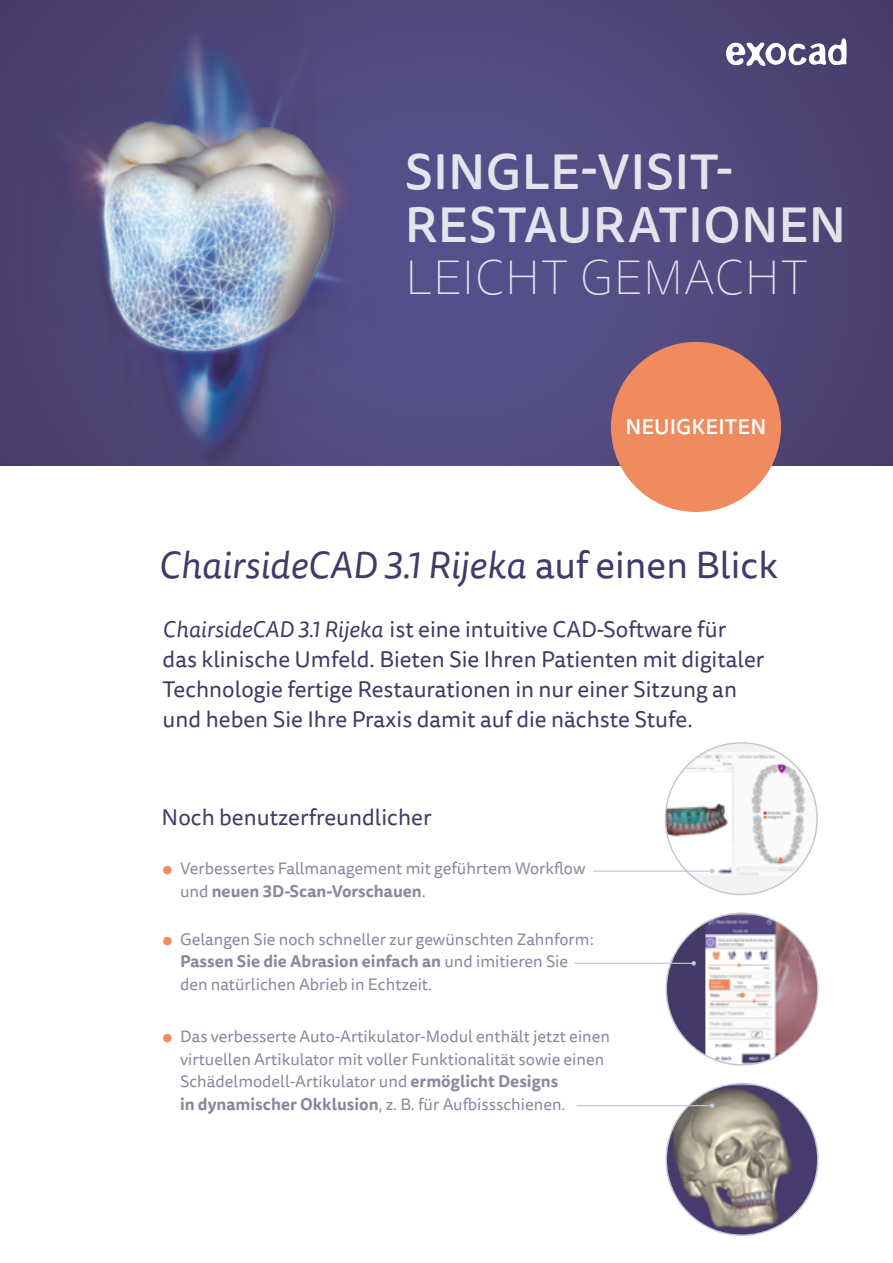
<style>
.page{position:relative;width:893px;height:1263px;background:#fff}
.page>*{position:absolute;margin:0;border:0;box-sizing:border-box;transform-origin:0 0}
.t1{font:500 49.2px/52.2px "Tisa Sans Pro";letter-spacing:.005em;color:#fff}
.t2{font:100 49.2px "Tisa Sans Pro";color:#fff}
.Headline_2021{font:italic 37.5px "Tisa Sans Pro";color:#433a67}
.Head_Features{font:22.5px/30px "Tisa Sans Pro";color:#433a67}
.t3{font:500 21px "Tisa Sans Pro";letter-spacing:.005em;color:#fff}
.t4{font:16.5px/22.5px "Tisa Sans Pro";color:#868a9e}
.s1{font-style:normal}
.s2{font-style:italic}
.s3{font-weight:300;color:#f08a5f}
.s4{font-weight:700}
</style>
<div class="page">
<img style="left:452px;top:0;width:441px;height:466px">
<svg style="left:726px;top:38px;width:120px;height:28px"></svg>
<img style="left:0;top:0;width:452px;height:466px">
<div style="left:666px;top:913px;width:152px;height:152px;background:#433a67;border-radius:50%"></div>
<img style="left:705px;top:915px;width:111px;height:150px">
<div style="left:611px;top:342px;width:170px;height:170px;background:#f08a5f;border-radius:50%"></div>
<div style="left:665px;top:743px;width:152px;height:151px;background:#f2f2f2;border-radius:50%"></div>
<img style="left:665px;top:752px;width:151px;height:124px">
<hr style="left:593px;top:870px;width:119px;height:2px;background:#c5c6d5">
<svg style="left:710px;top:869px;width:4px;height:4px"></svg>
<hr style="left:574px;top:963px;width:120px;height:1px;background:#c5c6d5">
<svg style="left:691px;top:961px;width:5px;height:4px"></svg>
<img style="left:666px;top:1084px;width:150px;height:151px">
<hr style="left:577px;top:1105px;width:135px;height:1px;background:#c5c6d5">
<svg style="left:710px;top:1103px;width:4px;height:5px"></svg>
<h1 class="t1" style="left:404px;top:147px;width:443px">SINGLE-VISIT-<br>RESTAURATIONEN</h1>
<h1 class="t2" style="left:404px;top:246px;width:405px">LEICHT GEMACHT</h1>
<p class="t3" style="left:625px;top:412px;width:142px">NEUIGKEITEN</p>
<p class="Headline_2021" style="left:158px;top:540px;width:621px">ChairsideCAD 3.1 Rijeka <span class="s1">auf einen Blick</span></p>
<p class="Head_Features" style="left:163px;top:615px;width:603px"><span class="s2">ChairsideCAD 3.1 Rijeka</span> ist eine intuitive CAD-Software für das klinische Umfeld. Bieten Sie Ihren Patienten mit digitaler Technologie fertige Restaurationen in nur einer Sitzung an und heben Sie Ihre Praxis damit auf die nächste Stufe.</p>
<p class="Head_Features" style="left:162px;top:803px;width:272px">Noch benutzerfreundlicher</p>
<p class="t4" style="left:180px;top:858px;width:407px;text-indent:-17px"><span class="s3">●</span> Verbessertes Fallmanagement mit geführtem Workflow und <span class="s4">neuen 3D-Scan-Vorschauen</span>.</p>
<p class="t4" style="left:180px;top:928px;width:415px;text-indent:-17px"><span class="s3">●</span> Gelangen Sie noch schneller zur gewünschten Zahnform:<br><span class="s4">Passen Sie die Abrasion einfach an</span> und imitieren Sie den natürlichen Abrieb in Echtzeit.</p>
<p class="t4" style="left:180px;top:1026px;width:431px;text-indent:-17px"><span class="s3">●</span> Das verbesserte Auto-Artikulator-Modul enthält jetzt einen virtuellen Artikulator mit voller Funktionalität sowie einen Schädelmodell-Artikulator und <span class="s4">ermöglicht Designs<br>in dynamischer Okklusion</span>, z. B. für Aufbissschienen.</p>
</div>
